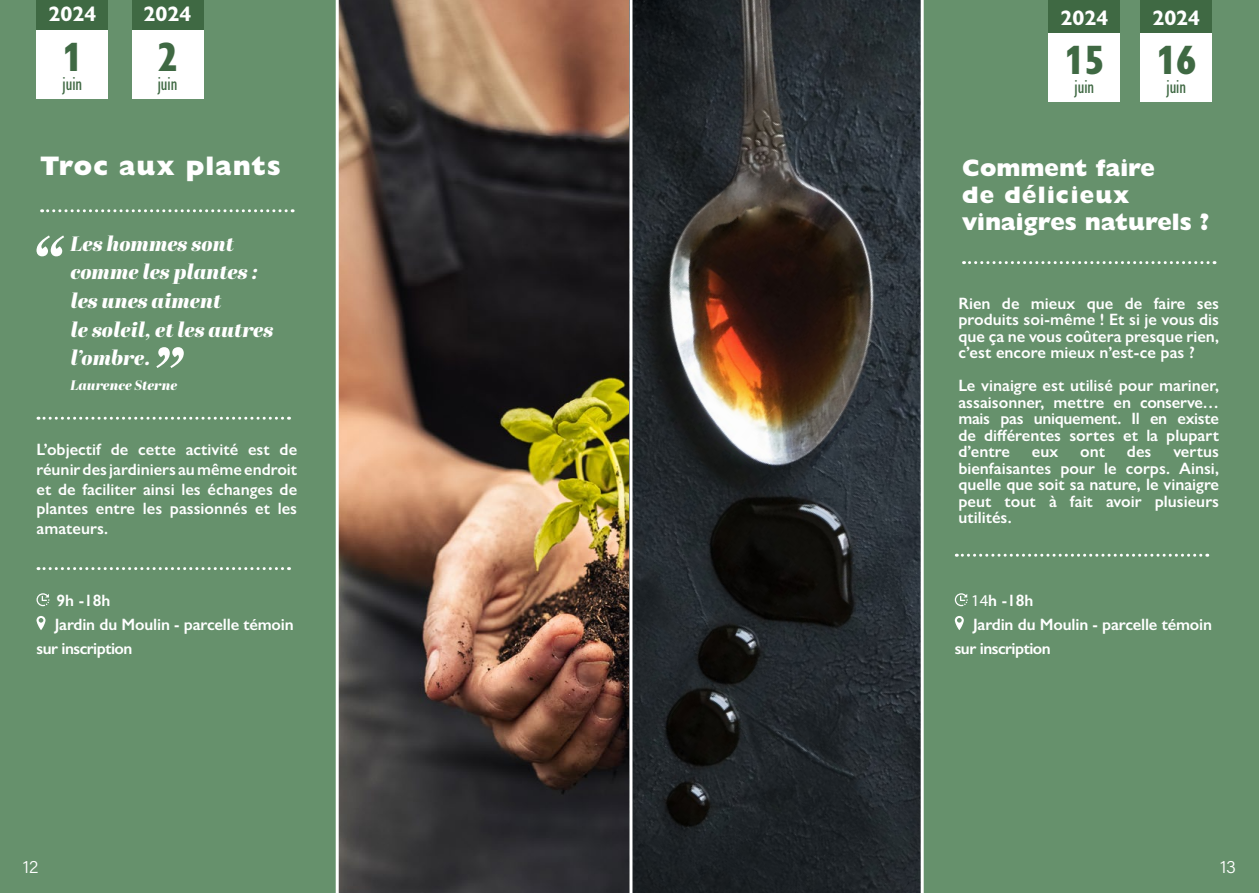
<style>
.page{position:relative;width:1259px;height:893px;background:#fff}
.page>*{position:absolute;margin:0;border:0;box-sizing:border-box;transform-origin:0 0}
.t1{font:800 27px "Gill Sans Nova";letter-spacing:.04em;color:#fff}
.t2{font:800 24px/27px "Gill Sans Nova";color:#fff}
.t3{font:700 21.15px "Gill Sans Nova";color:#fff}
.t4{font:italic 20.7px/28.5px "Abril Fatface";color:#fff}
.t5{font:500 condensed 19.2px "Gill Sans Nova";color:#3f6943}
.t6{font:300 18px "Acumin Pro";color:#fff}
.t7{font:600 16.5px/16.5px "Gill Sans Nova";color:#fff;text-align:justify}
.t8{font:600 16.5px "Gill Sans";letter-spacing:-.01em;color:#fff}
.t9{font:600 16.5px "Gill Sans";letter-spacing:-.03em;color:#fff}
.t10{font:italic 13.8px "Abril Fatface";color:#fff}
.s1{font-family:"Myriad Pro";font-weight:400}
</style>
<div class="page">
<div style="left:922px;top:0;width:337px;height:893px;background:#66916c"></div>
<div style="left:0;top:0;width:337px;height:893px;background:#66916c"></div>
<img style="left:628px;top:0;width:292px;height:893px">
<img style="left:339px;top:0;width:289px;height:893px">
<div style="left:1140px;top:0;width:72px;height:6px;background:#3f6943"></div>
<div style="left:1048px;top:0;width:72px;height:10px;background:#3f6943"></div>
<hr style="left:920px;top:0;width:3px;height:893px;background:#fff">
<hr style="left:629px;top:0;width:3px;height:893px;background:#fff">
<svg style="left:963px;top:261px;width:252px;height:3px"></svg>
<svg style="left:956px;top:554px;width:251px;height:3px"></svg>
<svg style="left:954px;top:593px;width:13px;height:13px"></svg>
<svg style="left:954px;top:616px;width:10px;height:14px"></svg>
<div style="left:1140px;top:3px;width:72px;height:99px;background:#fff"></div>
<div style="left:1140px;top:3px;width:72px;height:30px;background:#3f6943"></div>
<div style="left:1048px;top:3px;width:72px;height:99px;background:#fff"></div>
<div style="left:1048px;top:3px;width:72px;height:30px;background:#3f6943"></div>
<div style="left:132px;top:0;width:71px;height:98px;background:#fff"></div>
<div style="left:132px;top:0;width:71px;height:29px;background:#3f6943"></div>
<div style="left:36px;top:0;width:72px;height:98px;background:#fff"></div>
<div style="left:36px;top:0;width:72px;height:29px;background:#3f6943"></div>
<hr style="left:336px;top:0;width:3px;height:893px;background:#fff">
<svg style="left:36px;top:235px;width:28px;height:21px"></svg>
<svg style="left:156px;top:347px;width:28px;height:21px"></svg>
<svg style="left:42px;top:209px;width:251px;height:3px"></svg>
<svg style="left:38px;top:417px;width:251px;height:3px"></svg>
<svg style="left:38px;top:567px;width:251px;height:3px"></svg>
<svg style="left:36px;top:593px;width:13px;height:13px"></svg>
<svg style="left:36px;top:616px;width:10px;height:14px"></svg>
<p class="t3" style="left:49px;top:1px;width:49px">2024</p>
<p class="t5" style="left:62px;top:71px;width:22px"><sup>1</sup>juin</p>
<p class="t3" style="left:144px;top:1px;width:49px">2024</p>
<p class="t5" style="left:157px;top:71px;width:22px"><sup>2</sup>juin</p>
<h1 class="t1" style="left:40px;top:149px;width:242px">Troc aux plants</h1>
<p class="t4" style="left:70px;top:229px;width:205px">Les hommes sont comme les plantes : les unes aiment<br>le soleil, et les autres l’ombre.</p>
<p class="t10" style="left:70px;top:376px;width:108px">Laurence Sterne</p>
<p class="t7" style="left:36px;top:439px;width:262px;line-height:19.8px">L’objectif de cette activité est de réunir des jardiniers au même endroit et de faciliter ainsi les échanges de plantes entre les passionnés et les amateurs.</p>
<p class="t8" style="left:56px;top:591px;width:56px">9h -18h</p>
<p class="t8" style="left:55px;top:615px;width:240px">Jardin du Moulin - parcelle témoin</p>
<p class="t9" style="left:36px;top:639px;width:98px">sur inscription</p>
<p class="t3" style="left:1060px;top:4px;width:49px">2024</p>
<p class="t5" style="left:1064px;top:74px;width:42px"><sup>15</sup>juin</p>
<p class="t3" style="left:1152px;top:4px;width:49px">2024</p>
<p class="t5" style="left:1156px;top:74px;width:42px"><sup>16</sup>juin</p>
<h2 class="t2" style="left:962px;top:155px;width:249px">Comment faire<br>de délicieux vinaigres naturels ?</h2>
<p class="t7" style="left:958px;top:295px;width:262px">Rien de mieux que de faire ses produits soi-même ! Et si je vous dis que ça ne vous coûtera presque rien, c’est encore mieux n’est-ce pas ?</p>
<p class="t7" style="left:958px;top:377px;width:262px">Le vinaigre est utilisé pour mariner, assaisonner, mettre en conserve… mais pas uniquement. Il en existe de différentes sortes et la plupart d’entre</p>
<p class="t7" style="left:1032px;top:443px;width:28px">eux</p>
<p class="t7" style="left:1080px;top:443px;width:26px">ont</p>
<p class="t7" style="left:1127px;top:443px;width:26px">des</p>
<p class="t7" style="left:958px;top:443px;width:262px;text-indent:215px">vertus bienfaisantes pour le corps. Ainsi, quelle que soit sa nature, le vinaigre peut tout à fait avoir plusieurs utilités.</p>
<p class="t8" style="left:971px;top:591px;width:64px"><span class="s1">14</span>h -18h</p>
<p class="t8" style="left:973px;top:615px;width:240px">Jardin du Moulin - parcelle témoin</p>
<p class="t9" style="left:954px;top:639px;width:98px">sur inscription</p>
<p class="t6" style="left:23px;top:855px;width:17px">12</p>
<p class="t6" style="left:1220px;top:855px;width:18px">13</p>
</div>
